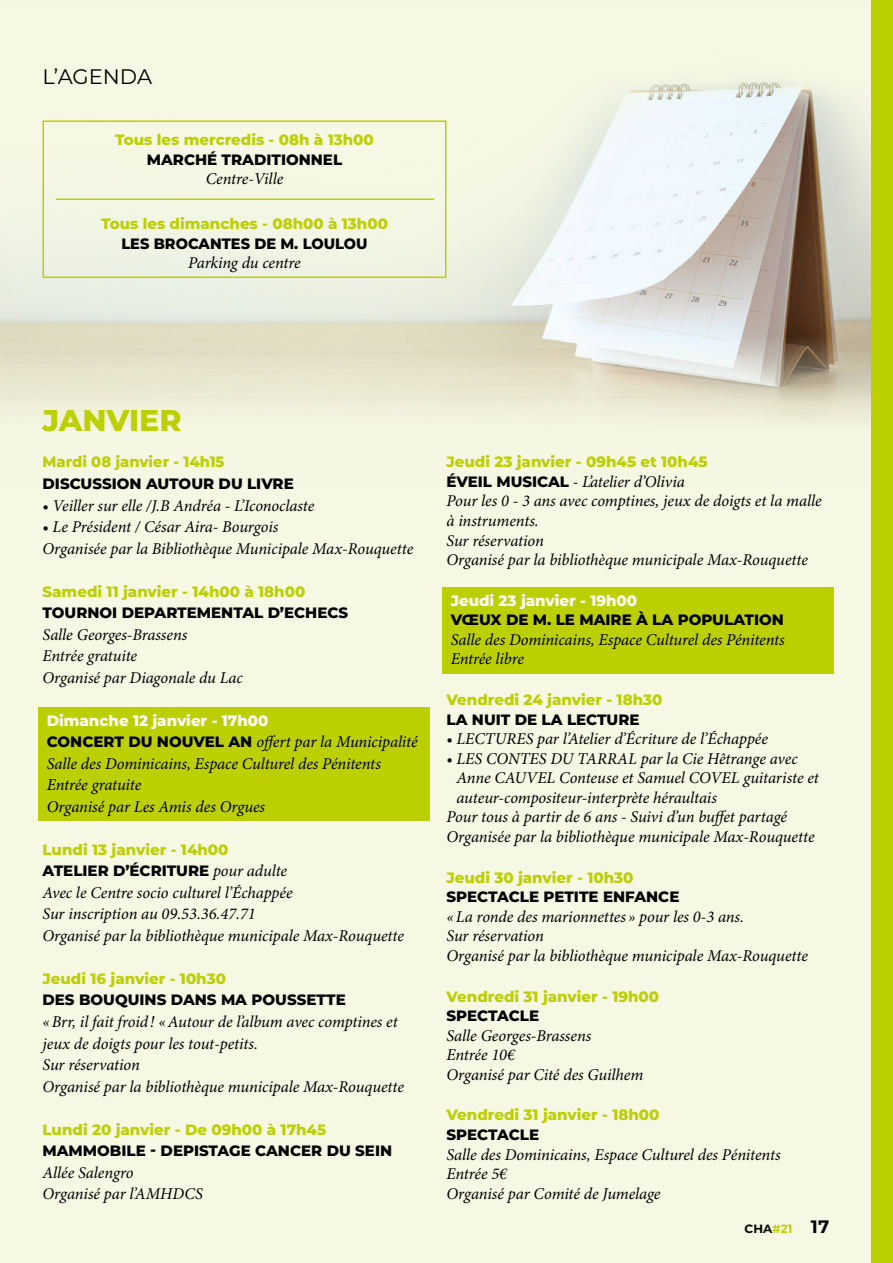
<style>
.page{position:relative;width:893px;height:1263px;background:#fff}
.page>*{position:absolute;margin:0;border:0;box-sizing:border-box;transform-origin:0 0}
.t1{font:800 30px "Montserrat";color:#bccf00}
.t2{font:21px "Montserrat";color:#000}
.t3{font:italic 16.5px/21.6px "Minion Pro";letter-spacing:-.01em;color:#000}
.t4{font:800 15px/21.6px "Montserrat";color:#bccf00}
.t5{font:800 15px "Montserrat";color:#000}
.t6{font:800 15px "Montserrat";color:#fff}
.t7{font:700 12px "Montserrat";color:#bccf00}
.s1{font-family:"Montserrat";font-weight:800;font-style:normal;font-size:15px}
.s2{color:#000}
.s3{font-family:"Minion Pro";font-weight:400;font-style:italic;font-size:16.5px;color:#000}
.s4{color:#0a0a0a}
.s5{font-size:18px;color:#000}
</style>
<div class="page">
<div style="left:0;top:0;width:872px;height:1263px;background:#f6f8e4"></div>
<img style="left:0;top:0;width:872px;height:488px">
<div style="left:38px;top:707px;width:391px;height:27px;background:#bccf00"></div>
<div style="left:38px;top:728px;width:391px;height:28px;background:#bccf00"></div>
<div style="left:38px;top:752px;width:391px;height:25px;background:#bccf00"></div>
<div style="left:38px;top:774px;width:391px;height:25px;background:#bccf00"></div>
<div style="left:38px;top:796px;width:391px;height:25px;background:#bccf00"></div>
<div style="left:442px;top:587px;width:391px;height:27px;background:#bccf00"></div>
<div style="left:442px;top:607px;width:391px;height:26px;background:#bccf00"></div>
<div style="left:442px;top:629px;width:391px;height:25px;background:#bccf00"></div>
<div style="left:442px;top:648px;width:391px;height:25px;background:#bccf00"></div>
<svg style="left:42px;top:120px;width:405px;height:159px"></svg>
<hr style="left:56px;top:198px;width:378px;height:2px;background:#bccf00">
<div style="left:872px;top:0;width:21px;height:1263px;background:#bccf00"></div>
<p class="t2" style="left:43px;top:62px;width:111px">L’AGENDA</p>
<p class="t4" style="left:115px;top:128px;width:260px">Tous les mercredis - 08h à 13h00</p>
<p class="t5" style="left:147px;top:148px;width:197px">MARCHÉ TRADITIONNEL</p>
<p class="t3" style="left:206px;top:169px;width:79px">Centre-Ville</p>
<p class="t4" style="left:101px;top:212px;width:288px">Tous les dimanches - 08h00 à 13h00</p>
<p class="t5" style="left:121px;top:232px;width:248px">LES BROCANTES DE M. LOULOU</p>
<p class="t3" style="left:188px;top:253px;width:114px">Parking du centre</p>
<h1 class="t1" style="left:43px;top:398px;width:141px">JANVIER</h1>
<p class="t4" style="left:43px;top:450px;width:184px">Mardi 08 janvier - 14h15</p>
<p class="t5" style="left:43px;top:473px;width:253px">DISCUSSION AUTOUR DU LIVRE</p>
<p class="t3" style="left:43px;top:495px;width:273px">• Veiller sur elle /J.B Andréa - L’Iconoclaste</p>
<p class="t3" style="left:43px;top:517px;width:372px">• Le Président / César Aira- Bourgois<br>Organisée par la Bibliothèque Municipale Max-Rouquette</p>
<p class="t4" style="left:43px;top:580px;width:264px">Samedi 11 janvier - 14h00 à 18h00</p>
<p class="t5" style="left:43px;top:602px;width:307px">TOURNOI DEPARTEMENTAL D’ECHECS</p>
<p class="t3" style="left:43px;top:624px;width:202px">Salle Georges-Brassens<br>Entrée gratuite<br>Organisé par Diagonale du Lac</p>
<p class="t6" style="left:47px;top:709px;width:223px">Dimanche 12 janvier - 17h00</p>
<p class="t3" style="left:47px;top:732px;width:372px"><span class="s1">CONCERT DU NOUVEL AN</span> offert par la Municipalité Salle des Dominicains, Espace Culturel des Pénitents Entrée gratuite<br>Organisé par Les Amis des Orgues</p>
<p class="t4" style="left:43px;top:838px;width:246px">Lundi 13 janvier - 14h00<br><span class="s2">ATELIER D’ÉCRITURE</span> <span class="s3">pour adulte</span></p>
<p class="t3" style="left:43px;top:882px;width:363px">Avec le Centre socio culturel l’Échappée<br>Sur inscription au 09.53.36.47.71<br>Organisé par la bibliothèque municipale Max-Rouquette</p>
<p class="t4" style="left:43px;top:967px;width:185px">Jeudi 16 janvier - 10h30</p>
<p class="t5" style="left:43px;top:989px;width:305px">DES BOUQUINS DANS MA POUSSETTE</p>
<p class="t3" style="left:43px;top:1011px;width:363px">«Brr, il fait froid! «Autour de l’album avec comptines et jeux de doigts pour les tout-petits.<br>Sur réservation<br>Organisé par la bibliothèque municipale Max-Rouquette</p>
<p class="t4" style="left:43px;top:1117px;width:285px">Lundi 20 janvier - De 09h00 à 17h45</p>
<p class="t5" style="left:43px;top:1140px;width:351px">MAMMOBILE - DEPISTAGE CANCER DU SEIN</p>
<p class="t3" style="left:43px;top:1162px;width:162px">Allée Salengro<br>Organisé par l’AMHDCS</p>
<p class="t4" style="left:446px;top:450px;width:263px">Jeudi 23 janvier - 09h45 et 10h45</p>
<p class="t3" style="left:446px;top:473px;width:377px;line-height:19.5px"><span class="s1">ÉVEIL MUSICAL</span> - L’atelier d’Olivia<br>Pour les 0 - 3 ans avec comptines, jeux de doigts et la malle à instruments.<br>Sur réservation<br>Organisé par la bibliothèque municipale Max-Rouquette</p>
<p class="t6" style="left:451px;top:589px;width:188px">Jeudi 23 janvier - 19h00</p>
<p class="t5" style="left:451px;top:609px;width:335px">VŒUX DE M. LE MAIRE À LA POPULATION</p>
<p class="t3" style="left:451px;top:630px;width:336px;line-height:19.5px">Salle des Dominicains, Espace Culturel des Pénitents<br>Entrée libre</p>
<p class="t4" style="left:446px;top:688px;width:217px">Vendredi 24 janvier - 18h30</p>
<p class="t5" style="left:446px;top:708px;width:195px">LA NUIT DE LA LECTURE</p>
<p class="t3" style="left:446px;top:729px;width:323px">• LECTURES par l’Atelier d’Écriture de l’Échappée</p>
<p class="t3" style="left:446px;top:748px;width:353px">• LES CONTES DU TARRAL par la Cie Hêtrange avec</p>
<p class="t3" style="left:456px;top:768px;width:364px">Anne CAUVEL Conteuse et Samuel COVEL guitariste et</p>
<p class="t3" style="left:456px;top:787px;width:262px">auteur-compositeur-interprète héraultais</p>
<p class="t3" style="left:446px;top:807px;width:342px">Pour tous à partir de 6 ans - Suivi d’un buffet partagé</p>
<p class="t3" style="left:446px;top:826px;width:370px">Organisée par la bibliothèque municipale Max-Rouquette</p>
<p class="t4" style="left:446px;top:866px;width:189px">Jeudi 30 janvier - 10h30</p>
<p class="t5" style="left:446px;top:886px;width:234px">SPECTACLE PETITE ENFANCE</p>
<p class="t3" style="left:446px;top:907px;width:363px;line-height:19.5px">«La ronde des marionnettes » pour les 0-3 ans.<br>Sur réservation<br>Organisé par la bibliothèque municipale Max-Rouquette</p>
<p class="t4" style="left:446px;top:984px;width:214px">Vendredi 31 janvier - 19h00</p>
<p class="t5" style="left:446px;top:1005px;width:94px">SPECTACLE</p>
<p class="t3" style="left:446px;top:1026px;width:198px;line-height:19.5px">Salle Georges-Brassens<br>Entrée 10€<br>Organisé par Cité des Guilhem</p>
<p class="t4" style="left:446px;top:1103px;width:214px">Vendredi 31 janvier - 18h00</p>
<p class="t5" style="left:446px;top:1124px;width:94px">SPECTACLE</p>
<p class="t3" style="left:446px;top:1145px;width:336px;line-height:19.5px">Salle des Dominicains, Espace Culturel des Pénitents<br>Entrée 5€<br>Organisé par Comité de Jumelage</p>
<p class="t7" style="left:745px;top:1220px;width:86px"><span class="s2">CH</span><span class="s4">A</span>#21 <span class="s5">17</span></p>
</div>
